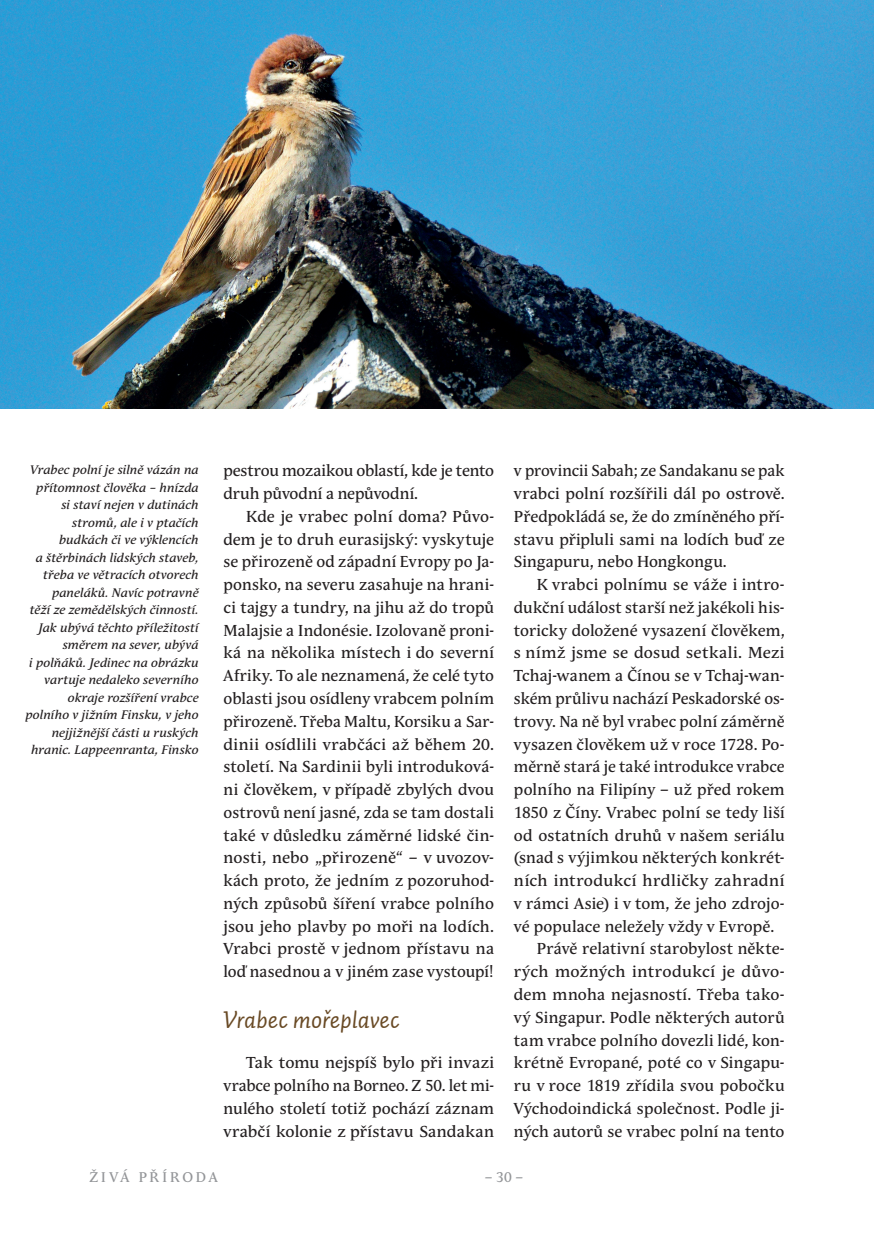
<style>
.page{position:relative;width:874px;height:1241px;background:#fff}
.page>*{position:absolute;margin:0;border:0;box-sizing:border-box;transform-origin:0 0}
.t1{font:24.5px "Auto 2 Italic LF";color:#694a25}
.t2{font:15.75px/22.8px "Andulka Text Pro";letter-spacing:.01em;color:#231f20;text-align:justify}
.t3{font:15.75px "Andulka Text Pro";letter-spacing:.035em;color:#231f20}
.t4{font:14px "Andulka Text Pro";letter-spacing:.195em;color:#939598}
.t5{font:italic 12.25px/17.5px "Andulka Text Pro";letter-spacing:.01em;color:#231f20;text-align:right}
</style>
<div class="page">
<img style="left:0;top:0;width:873px;height:408px">
<p class="t5" style="left:26px;top:461px;width:174px">Vrabec polní je silně vázán na přítomnost člověka – hnízda si staví nejen v dutinách stromů, ale i v ptačích budkách či ve výklencích<br>a štěrbinách lidských staveb, třeba ve větracích otvorech paneláků. Navíc potravně<br>těží ze zemědělských činností.<br>Jak ubývá těchto příležitostí směrem na sever, ubývá<br>i polňáků. Jedinec na obrázku vartuje nedaleko severního okraje rozšíření vrabce polního v jižním Finsku, v jeho nejjižnější části u ruských hranic. Lappeenranta, Finsko</p>
<p class="t2" style="left:223px;top:459px;width:272px">pestrou mozaikou oblastí, kde je tento druh původní a nepůvodní.</p>
<p class="t2" style="left:223px;top:505px;width:272px;text-indent:23px">Kde je vrabec polní doma? Půvo&shy;dem je to druh eurasijský: vyskytuje se přirozeně od západní Evropy po Ja&shy;ponsko, na severu zasahuje na hrani&shy;ci tajgy a tundry, na jihu až do tropů Malajsie a Indonésie. Izolovaně proni&shy;ká na několika místech i do severní Afriky. To ale neznamená, že celé tyto oblasti jsou osídleny vrabcem polním přirozeně. Třeba Maltu, Korsiku a Sar&shy;dinii osídlili vrabčáci až během 20. století. Na Sardinii byli introduková&shy;ni člověkem, v případě zbylých dvou ostrovů není jasné, zda se tam dostali také v důsledku záměrné lidské čin&shy;nosti, nebo „přirozeně“ – v uvozov&shy;kách proto, že jedním z pozoruhod&shy;ných způsobů šíření vrabce polního jsou jeho plavby po moři na lodích.<br>Vrabci prostě v jednom přístavu na loď nasednou a v jiném zase vystoupí!</p>
<h1 class="t1" style="left:223px;top:1004px;width:178px">Vrabec mořeplavec</h1>
<p class="t2" style="left:223px;top:1051px;width:272px;text-indent:23px">Tak tomu nejspíš bylo při invazi vrabce polního na Borneo. Z 50. let mi&shy;nulého století totiž pochází záznam vrabčí kolonie z přístavu Sandakan</p>
<p class="t2" style="left:513px;top:459px;width:272px">v provincii Sabah; ze Sandakanu se pak vrabci polní rozšířili dál po ostrově.<br>Předpokládá se, že do zmíněného pří&shy;stavu připluli sami na lodích buď ze Singapuru, nebo Hongkongu.</p>
<p class="t2" style="left:536px;top:573px;width:249px">K vrabci polnímu se váže i intro-</p>
<p class="t2" style="left:513px;top:596px;width:272px">dukční událost starší než jakékoli his-</p>
<p class="t2" style="left:513px;top:619px;width:272px">toricky doložené vysazení člověkem,</p>
<p class="t2" style="left:513px;top:641px;width:272px">s nímž jsme se dosud setkali. Mezi</p>
<p class="t2" style="left:513px;top:664px;width:272px">Tchaj-wanem a Čínou se v Tchaj-wan-</p>
<p class="t2" style="left:513px;top:687px;width:272px">ském průlivu nachází Peskadorské os-</p>
<p class="t2" style="left:513px;top:710px;width:272px">trovy. Na ně byl vrabec polní záměrně</p>
<p class="t2" style="left:513px;top:732px;width:272px">vysazen člověkem už v roce 1728. Po-</p>
<p class="t2" style="left:513px;top:755px;width:272px">měrně stará je také introdukce vrabce</p>
<p class="t2" style="left:513px;top:778px;width:272px">polního na Filipíny – už před rokem</p>
<p class="t2" style="left:513px;top:801px;width:272px">1850 z Číny. Vrabec polní se tedy liší</p>
<p class="t2" style="left:513px;top:823px;width:272px">od ostatních druhů v našem seriálu</p>
<p class="t2" style="left:513px;top:846px;width:272px">(snad s výjimkou některých konkrét-</p>
<p class="t3" style="left:513px;top:871px;width:272px">ních introdukcí hrdličky zahradní</p>
<p class="t2" style="left:513px;top:892px;width:272px">v rámci Asie) i v tom, že jeho zdrojo-</p>
<p class="t2" style="left:513px;top:914px;width:262px">vé populace neležely vždy v Evropě.</p>
<p class="t2" style="left:536px;top:937px;width:249px">Právě relativní starobylost někte-</p>
<p class="t2" style="left:513px;top:960px;width:272px">rých možných introdukcí je důvo-</p>
<p class="t2" style="left:513px;top:983px;width:272px">dem mnoha nejasností. Třeba tako-</p>
<p class="t2" style="left:513px;top:1005px;width:272px">vý Singapur. Podle některých autorů</p>
<p class="t2" style="left:513px;top:1028px;width:272px">tam vrabce polního dovezli lidé, kon-</p>
<p class="t2" style="left:513px;top:1051px;width:272px">krétně Evropané, poté co v Singapu-</p>
<p class="t2" style="left:513px;top:1074px;width:272px">ru v roce 1819 zřídila svou pobočku</p>
<p class="t2" style="left:513px;top:1096px;width:272px">Východoindická společnost. Podle ji-</p>
<p class="t2" style="left:513px;top:1119px;width:272px">ných autorů se vrabec polní na tento</p>
<p class="t4" style="left:89px;top:1168px;width:130px">ŽIVÁ PŘÍRODA</p>
<p class="t4" style="left:484px;top:1168px;width:40px">– 30 –</p>
</div>
